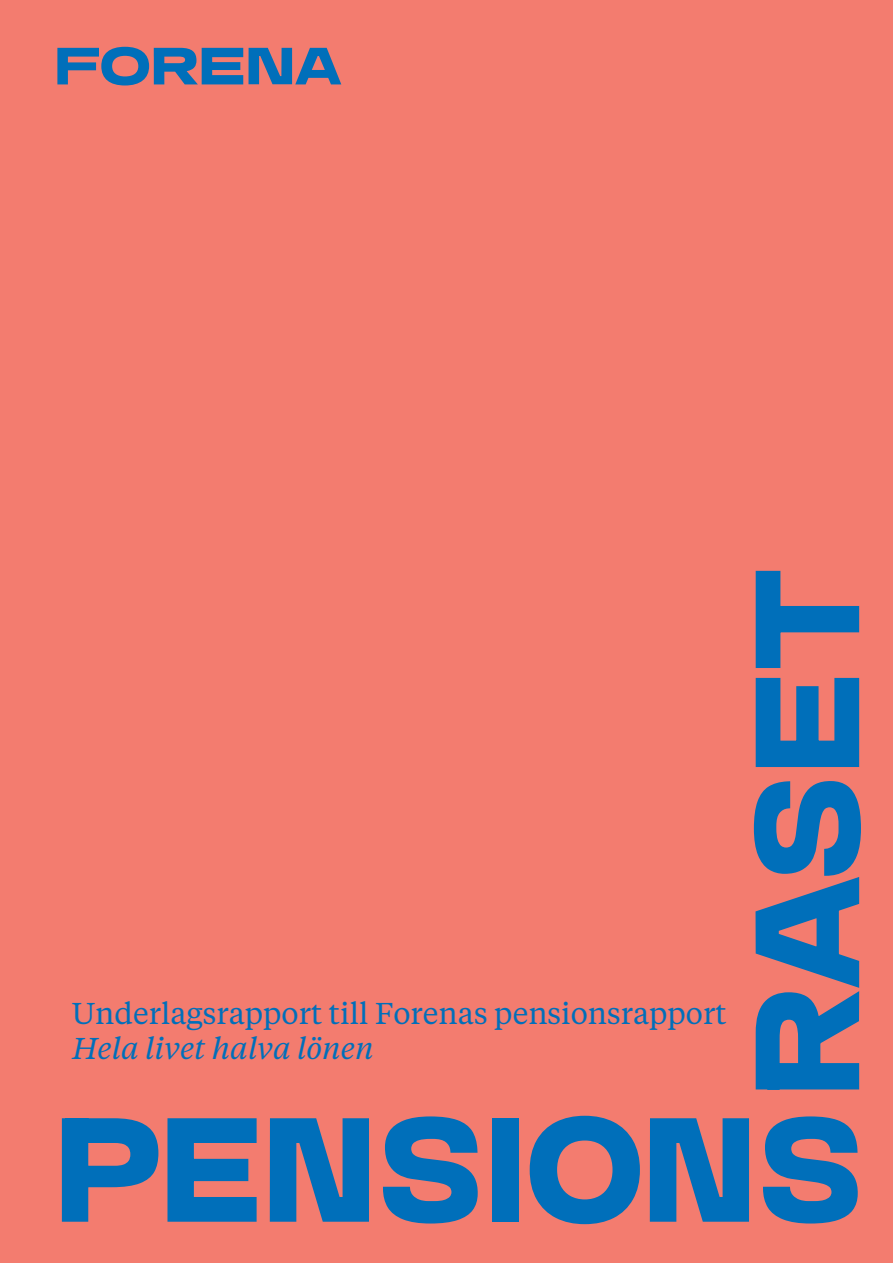
<style>
.page{position:relative;width:893px;height:1263px;background:#f37c6f}
.page>*{position:absolute;margin:0;border:0;box-sizing:border-box;transform-origin:0 0}
.t1{font:165px "Forena";color:#006fba}
.t2{font:30px "Tiempos Text";color:#006fba}
.t3{font:italic 30px "Tiempos Text";color:#006fba}
</style>
<div class="page">
<svg style="left:57px;top:47px;width:284px;height:38px"></svg>
<h1 class="t1" style="left:716px;top:1096px;width:530px;rotate:-90deg">RASET</h1>
<h1 class="t1" style="left:55px;top:1078px;width:811px">PENSIONS</h1>
<p class="t2" style="left:72px;top:993px;width:656px">Underlagsrapport till Forenas pensionsrapport</p>
<p class="t3" style="left:72px;top:1028px;width:303px">Hela livet halva lönen</p>
</div>
